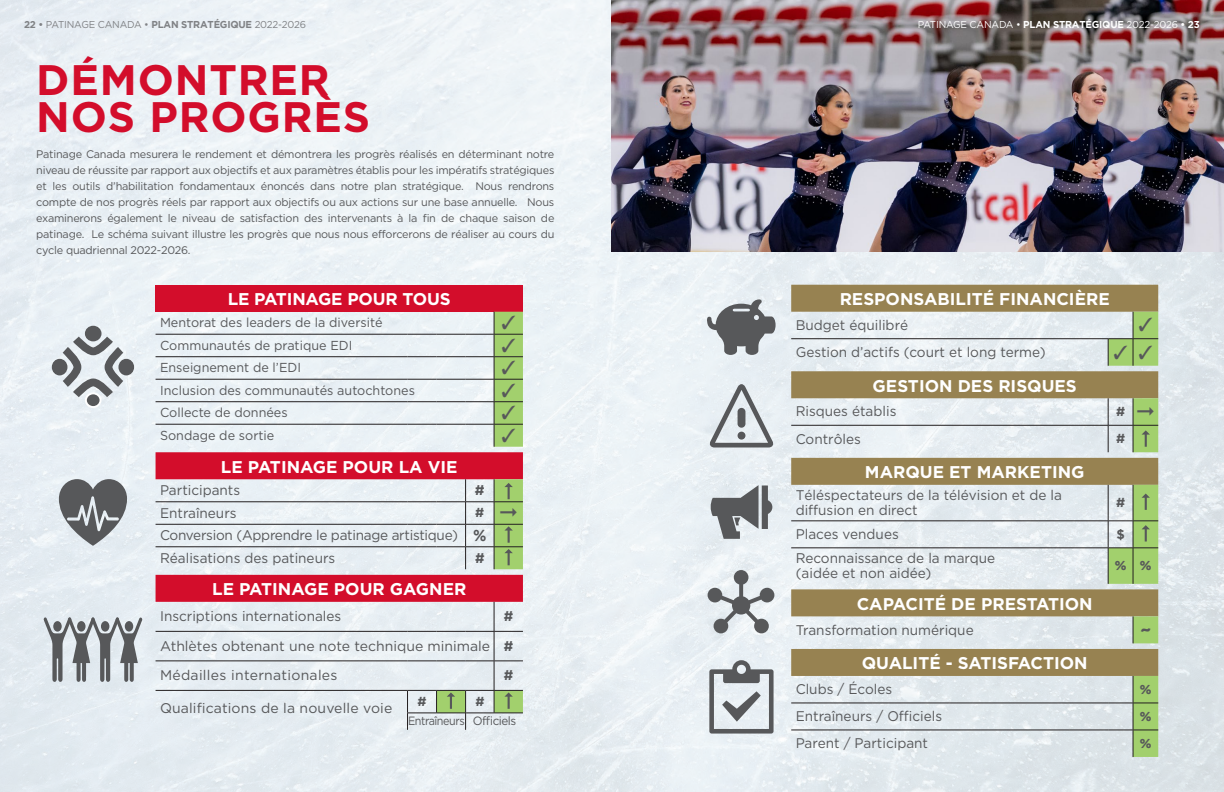
<style>
.page{position:relative;width:1224px;height:792px;background:#fff}
.page>*{position:absolute;margin:0;border:0;box-sizing:border-box;transform-origin:0 0}
.t1{font:700 42.6px/37px "Gotham";letter-spacing:.02em;color:#d30d2b}
.t2{font:900 19px "Gotham HTF";color:#57585a;scale:1.18 1}
.t3{font:700 17px "Gotham";color:#fff}
.t4{font:14px/29.7px "Gotham HTF";color:#57585a}
.t5{font:14px/22.6px "Gotham HTF";letter-spacing:-.02em;color:#57585a}
.t6{font:700 14px "Gotham HTF";color:#57585a}
.t7{font:13px "Gotham HTF";color:#57585a}
.t8{font:700 13px "Gotham HTF";color:#57585a}
.t9{font:900 13px "Gotham HTF";color:#57585a}
.t10{font:12px "Gotham HTF";letter-spacing:-.04em;color:#57585a;scale:.9 1}
.t11{font:11px/16px "Gotham HTF";letter-spacing:-.02em;color:#57585a;text-align:justify}
.t12{font:10px "Gotham HTF";letter-spacing:-.02em;color:#808285}
.t13{font:10px "Gotham HTF";letter-spacing:-.02em;color:#fff}
.s1{font-weight:700}
.s2{font-weight:700;font-size:16px}
</style>
<div class="page">
<img style="left:0;top:0;width:1224px;height:792px">
<div style="left:156px;top:285px;width:367px;height:27px;background:#d30d2b"></div>
<svg style="left:156px;top:452px;width:251px;height:150px;background:#de9aa7"></svg>
<hr style="left:156px;top:334px;width:252px;height:1px;background:#231f20">
<hr style="left:156px;top:356px;width:252px;height:1px;background:#231f20">
<hr style="left:156px;top:379px;width:252px;height:1px;background:#231f20">
<hr style="left:156px;top:401px;width:252px;height:1px;background:#231f20">
<hr style="left:156px;top:424px;width:252px;height:1px;background:#231f20">
<hr style="left:156px;top:502px;width:252px;height:1px;background:#231f20">
<hr style="left:156px;top:524px;width:252px;height:1px;background:#231f20">
<hr style="left:156px;top:547px;width:252px;height:1px;background:#231f20">
<hr style="left:156px;top:631px;width:252px;height:1px;background:#231f20">
<hr style="left:156px;top:661px;width:252px;height:1px;background:#231f20">
<hr style="left:156px;top:690px;width:252px;height:1px;background:#231f20">
<div style="left:53px;top:360px;width:13px;height:14px;background:#57585a;border-radius:50%"></div>
<div style="left:52px;top:359px;width:15px;height:16px;border:2px solid #57585a;border-radius:50%"></div>
<div style="left:119px;top:360px;width:14px;height:14px;background:#57585a;border-radius:50%"></div>
<div style="left:118px;top:359px;width:16px;height:16px;border:2px solid #57585a;border-radius:50%"></div>
<svg style="left:86px;top:393px;width:15px;height:14px"></svg>
<div style="left:85px;top:392px;width:17px;height:16px;border:2px solid #fff;border-radius:50%"></div>
<svg style="left:57px;top:331px;width:72px;height:71px;background:#b7bcc0"></svg>
<div style="left:86px;top:327px;width:15px;height:13px;background:#57585a;border-radius:50%"></div>
<div style="left:85px;top:326px;width:17px;height:15px;border:2px solid #57585a;border-radius:50%"></div>
<svg style="left:59px;top:479px;width:68px;height:67px;background:#8b8f92"></svg>
<svg style="left:44px;top:617px;width:98px;height:65px;background:#a8adb1"></svg>
<div style="left:125px;top:621px;width:8px;height:11px;background:#57585a;border-radius:50%"></div>
<svg style="left:791px;top:285px;width:367px;height:391px;background:#c9c6b7"></svg>
<hr style="left:791px;top:338px;width:317px;height:1px;background:#231f20">
<hr style="left:791px;top:425px;width:317px;height:1px;background:#231f20">
<hr style="left:791px;top:521px;width:317px;height:1px;background:#231f20">
<hr style="left:791px;top:548px;width:317px;height:1px;background:#231f20">
<hr style="left:791px;top:703px;width:317px;height:1px;background:#231f20">
<hr style="left:791px;top:730px;width:317px;height:1px;background:#231f20">
<svg style="left:709px;top:660px;width:65px;height:74px;background:#b0b5b8"></svg>
<svg style="left:709px;top:384px;width:65px;height:64px;background:#c6ccd0"></svg>
<div style="left:738px;top:432px;width:7px;height:8px;background:#57585a;border-radius:50%"></div>
<div style="left:738px;top:408px;width:7px;height:20px;background:#57585a;border-radius:4px"></div>
<svg style="left:707px;top:299px;width:69px;height:56px;background:#969a9d"></svg>
<svg style="left:710px;top:485px;width:62px;height:54px;background:#999da0"></svg>
<svg style="left:708px;top:570px;width:66px;height:63px;background:#babfc2"></svg>
<img style="left:612px;top:0;width:612px;height:252px">
<svg style="left:407px;top:312px;width:116px;height:418px;background:#d5c7bf"></svg>
<svg style="left:1108px;top:312px;width:50px;height:445px;background:#a8b688"></svg>
<p class="t12" style="left:24px;top:19px;width:283px"><span class="s1">22 •</span> PATINAGE CANADA • <span class="s1">PLAN STRATÉGIQUE</span> 2022-2026</p>
<p class="t13" style="left:918px;top:19px;width:283px">PATINAGE CANADA • <span class="s1">PLAN STRATÉGIQUE</span> 2022-2026 <span class="s1">• 23</span></p>
<h1 class="t1" style="left:36px;top:61px;width:335px">DÉMONTRER<br>NOS PROGRÈS</h1>
<p class="t11" style="left:36px;top:146px;width:520px">Patinage Canada mesurera le rendement et démontrera les progrès réalisés en déterminant notre niveau de réussite par rapport aux objectifs et aux paramètres établis pour les impératifs stratégiques et les outils d’habilitation fondamentaux énoncés dans notre plan stratégique. Nous rendrons compte de nos progrès réels par rapport aux objectifs ou aux actions sur une base annuelle. Nous examinerons également le niveau de satisfaction des intervenants à la fin de chaque saison de patinage. Le schéma suivant illustre les progrès que nous nous efforcerons de réaliser au cours du cycle quadriennal 2022-2026.</p>
<h3 class="t3" style="left:228px;top:288px;width:225px">LE PATINAGE POUR TOUS</h3>
<p class="t7" style="left:160px;top:315px;width:224px">Mentorat des leaders de la diversité</p>
<p class="t7" style="left:160px;top:338px;width:194px">Communautés de pratique EDI</p>
<p class="t7" style="left:160px;top:361px;width:142px">Enseignement de l’EDI</p>
<p class="t7" style="left:160px;top:383px;width:256px">Inclusion des communautés autochtones</p>
<p class="t7" style="left:160px;top:406px;width:129px">Collecte de données</p>
<p class="t7" style="left:160px;top:428px;width:116px">Sondage de sortie</p>
<h3 class="t3" style="left:221px;top:455px;width:238px">LE PATINAGE POUR LA VIE</h3>
<p class="t4" style="left:160px;top:475px;width:82px">Participants</p>
<p class="t6" style="left:475px;top:482px;width:11px">#</p>
<p class="t4" style="left:160px;top:498px;width:78px">Entraîneurs</p>
<p class="t8" style="left:475px;top:505px;width:44px"># ➞</p>
<p class="t5" style="left:160px;top:524px;width:328px">Conversion (Apprendre le patinage artistique) <span class="s2">%<br></span>Réalisations des patineurs</p>
<p class="t6" style="left:475px;top:550px;width:11px">#</p>
<h3 class="t3" style="left:212px;top:578px;width:256px">LE PATINAGE POUR GAGNER</h3>
<p class="t4" style="left:160px;top:601px;width:183px">Inscriptions internationales</p>
<p class="t4" style="left:160px;top:601px;width:355px;text-align:justify;text-indent:344px"><span class="s1"># </span>Athlètes obtenant une note technique minimale <span class="s1"># </span>Médailles internationales</p>
<p class="t6" style="left:504px;top:667px;width:11px">#</p>
<p class="t4" style="left:160px;top:693px;width:234px">Qualifications de la nouvelle voie</p>
<p class="t8" style="left:417px;top:694px;width:11px">#</p>
<p class="t8" style="left:475px;top:694px;width:11px">#</p>
<p class="t10" style="left:408px;top:715px;width:122px">Entraîneurs Officiels</p>
<h3 class="t3" style="left:840px;top:288px;width:272px">RESPONSABILITÉ FINANCIÈRE</h3>
<p class="t4" style="left:796px;top:310px;width:114px">Budget équilibré</p>
<p class="t4" style="left:796px;top:337px;width:252px">Gestion d’actifs (court et long terme)</p>
<h3 class="t3" style="left:873px;top:374px;width:206px">GESTION DES RISQUES</h3>
<p class="t4" style="left:796px;top:396px;width:102px">Risques établis</p>
<p class="t8" style="left:1116px;top:404px;width:40px"># ➞</p>
<p class="t4" style="left:796px;top:424px;width:67px">Contrôles</p>
<p class="t8" style="left:1116px;top:431px;width:11px">#</p>
<h3 class="t3" style="left:865px;top:461px;width:221px">MARQUE ET MARKETING</h3>
<p class="t4" style="left:796px;top:487px;width:268px;line-height:15px">Téléspectateurs de la télévision et de la diffusion en direct</p>
<p class="t8" style="left:1116px;top:495px;width:11px">#</p>
<p class="t4" style="left:796px;top:519px;width:105px">Places vendues</p>
<p class="t8" style="left:1116px;top:526px;width:10px">$</p>
<p class="t4" style="left:796px;top:551px;width:201px;line-height:15px">Reconnaissance de la marque (aidée et non aidée)</p>
<p class="t9" style="left:1115px;top:558px;width:38px">% %</p>
<h3 class="t3" style="left:857px;top:592px;width:238px">CAPACITÉ DE PRESTATION</h3>
<p class="t4" style="left:796px;top:615px;width:180px">Transformation numérique</p>
<h2 class="t2" style="left:1140px;top:619px;width:11px">~</h2>
<h3 class="t3" style="left:862px;top:652px;width:227px">QUALITÉ - SATISFACTION</h3>
<p class="t4" style="left:796px;top:674px;width:98px">Clubs / Écoles</p>
<p class="t9" style="left:1140px;top:681px;width:13px">%</p>
<p class="t4" style="left:796px;top:701px;width:148px">Entraîneurs / Officiels</p>
<p class="t9" style="left:1140px;top:709px;width:13px">%</p>
<p class="t4" style="left:796px;top:728px;width:134px">Parent / Participant</p>
<p class="t9" style="left:1140px;top:736px;width:13px">%</p>
</div>
